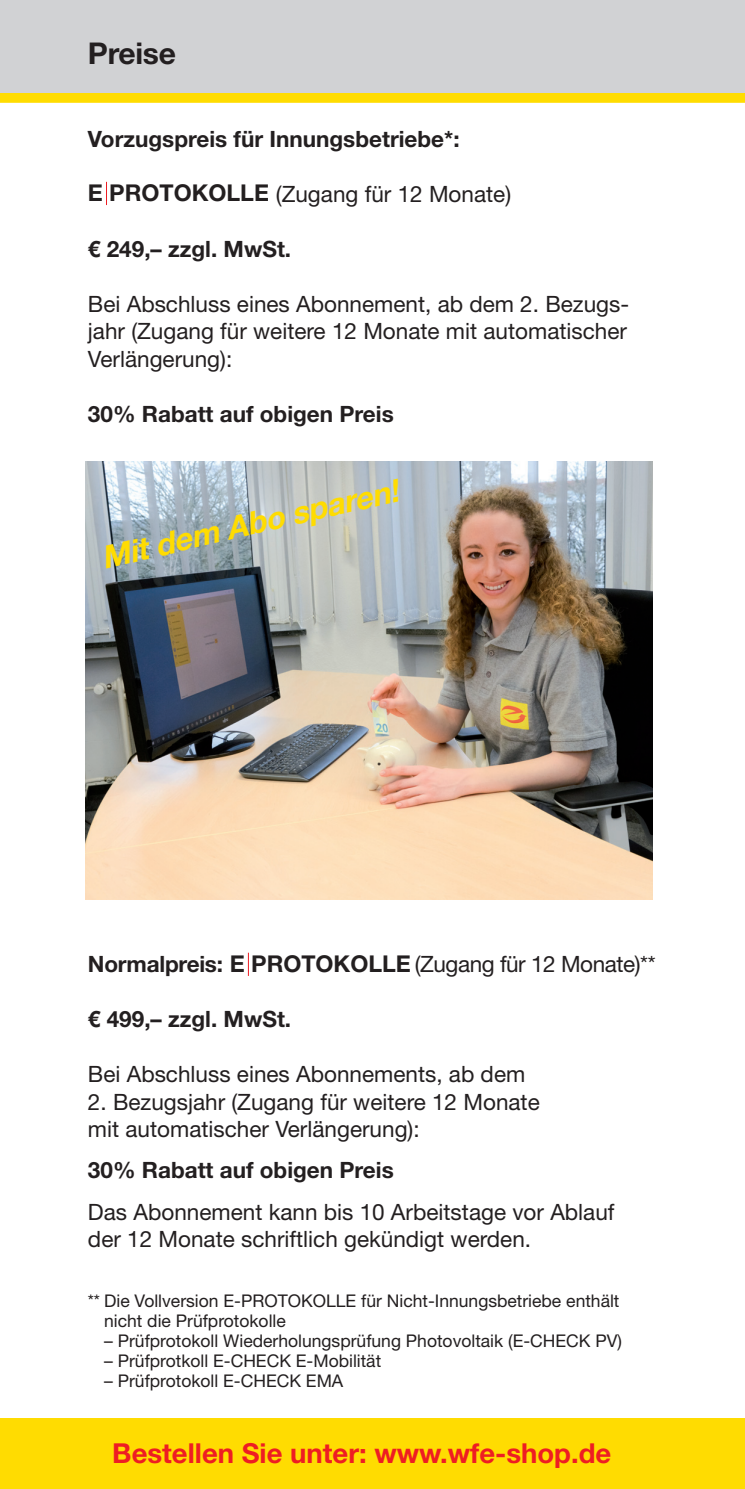
<style>
.page{position:relative;width:745px;height:1489px;background:#fff}
.page>*{position:absolute;margin:0;border:0;box-sizing:border-box;transform-origin:0 0}
.t1{font:italic 700 31.25px "Helvetica Neue LT Pro";color:#ffdc01}
.t2{font:700 30px "Helvetica Neue LT Pro";letter-spacing:-.01em;color:#231f20}
.t3{font:700 27.5px "Helvetica Neue LT Pro";color:#ee1d23}
.t4{font:22.5px/27.5px "Helvetica Neue LT Pro";color:#231f20}
.t5{font:700 22.5px "Helvetica Neue LT Pro";color:#231f20}
.t6{font:22.5px "Helvetica Neue LT Pro";letter-spacing:-.02em;color:#231f20}
.t7{font:17.5px/20px "Helvetica Neue LT Pro";color:#231f20}
.s1{font-weight:700;font-size:23.25px}
.s2{font-weight:700}
</style>
<div class="page">
<img style="left:85px;top:461px;width:567px;height:438px">
<div style="left:0;top:92px;width:744px;height:11px;background:#ffdc01"></div>
<div style="left:0;top:0;width:744px;height:92px;background:#d1d2d4"></div>
<div style="left:0;top:1417px;width:744px;height:71px;background:#ffdc01"></div>
<svg style="left:106px;top:182px;width:1px;height:23px"></svg>
<svg style="left:248px;top:952px;width:1px;height:23px"></svg>
<h2 class="t2" style="left:88px;top:42px;width:89px">Preise</h2>
<p class="t5" style="left:88px;top:130px;width:373px">Vorzugspreis für Innungsbetriebe*:</p>
<p class="t4" style="left:88px;top:182px;width:424px"><span class="s1">E PROTOKOLLE</span> (Zugang für 12 Monate)</p>
<p class="t5" style="left:88px;top:240px;width:204px">€ 249,– zzgl. MwSt.</p>
<p class="t4" style="left:88px;top:292px;width:542px;text-align:justify">Bei Abschluss eines Abonnement, ab dem 2. Bezugs&shy;jahr (Zugang für weitere 12 Monate mit automatischer Verlängerung):</p>
<p class="t5" style="left:88px;top:405px;width:307px">30% Rabatt auf obigen Preis</p>
<h1 class="t1" style="left:99px;top:547px;width:305px;rotate:-13deg">Mit dem Abo sparen!</h1>
<p class="t6" style="left:88px;top:955px;width:568px"><span class="s2">Normalpreis:</span> <span class="s1">E PROTOKOLLE</span> (Zugang für 12 Monate)**</p>
<p class="t5" style="left:88px;top:1010px;width:204px">€ 499,– zzgl. MwSt.</p>
<p class="t4" style="left:88px;top:1062px;width:438px">Bei Abschluss eines Abonnements, ab dem</p>
<p class="t4" style="left:88px;top:1089px;width:453px">2. Bezugsjahr (Zugang für weitere 12 Monate mit automatischer Verlängerung):</p>
<p class="t5" style="left:88px;top:1162px;width:307px">30% Rabatt auf obigen Preis</p>
<p class="t4" style="left:88px;top:1199px;width:527px">Das Abonnement kann bis 10 Arbeitstage vor Ablauf der 12 Monate schriftlich gekündigt werden.</p>
<p class="t7" style="left:104px;top:1292px;width:516px;text-indent:-16px">** Die Vollversion E-PROTOKOLLE für Nicht-Innungsbetriebe enthält nicht die Prüfprotokolle</p>
<p class="t7" style="left:104px;top:1332px;width:519px">– Prüfprotokoll Wiederholungsprüfung Photovoltaik (E-CHECK PV)</p>
<p class="t7" style="left:104px;top:1352px;width:278px">– Prüfprotkoll E-CHECK E-Mobilität</p>
<p class="t7" style="left:104px;top:1372px;width:240px">– Prüfprotokoll E-CHECK EMA</p>
<p class="t3" style="left:112px;top:1443px;width:500px">Bestellen Sie unter: www.wfe-shop.de</p>
</div>
